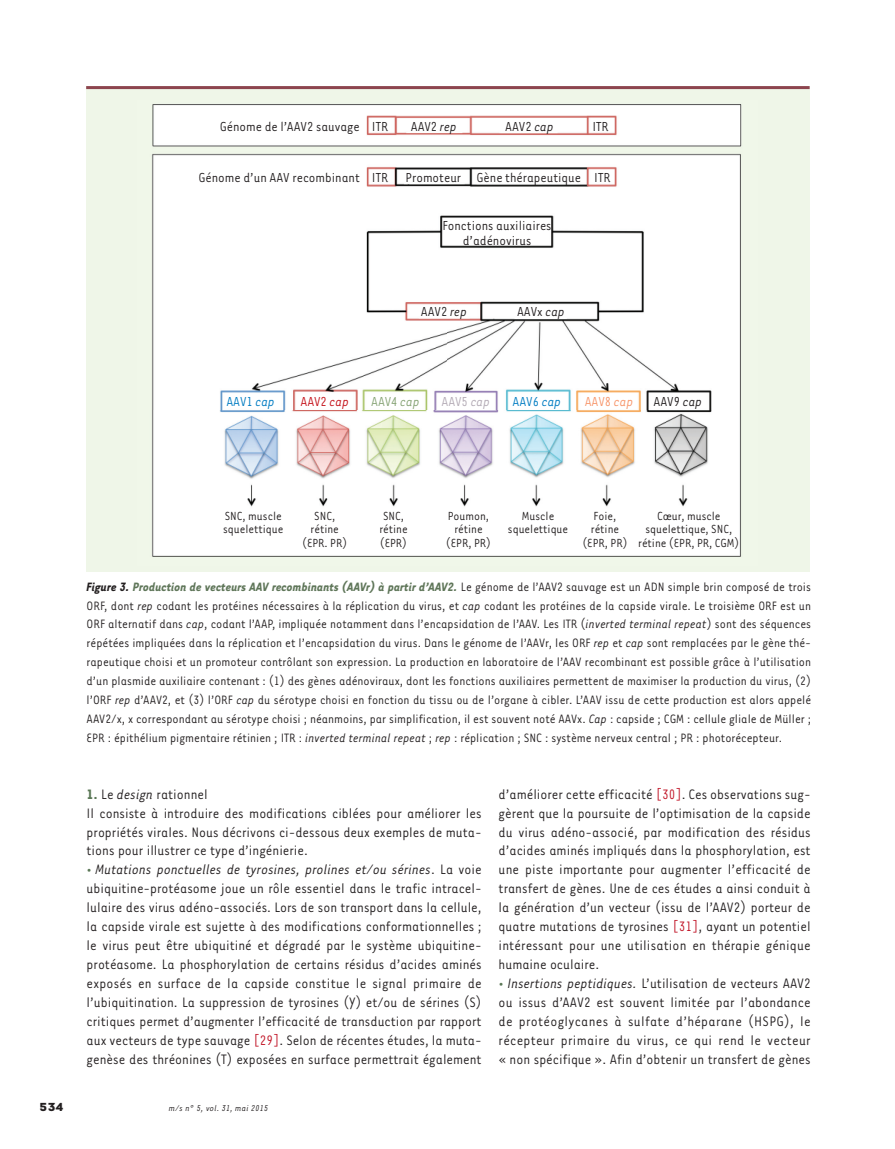
<style>
.page{position:relative;width:895px;height:1149px;background:#fff}
.page>*{position:absolute;margin:0;border:0;box-sizing:border-box;transform-origin:0 0}
.t1{font:15.75px/18.9px "Tarzana Narrow";color:#231f20;text-align:justify}
.t2{font:15px/15px "Tarzana Narrow";color:#231f20;text-align:center}
.t3{font:15px "Tarzana Narrow";color:#007cc2}
.t4{font:15px "Tarzana Narrow";color:#c4121a}
.t5{font:15px "Tarzana Narrow";color:#86a375}
.t6{font:15px "Tarzana Narrow";color:#b3aab5}
.t7{font:15px "Tarzana Narrow";color:#f7966b}
.t8{font:13.95px/18.9px "Tarzana Narrow";color:#231f20;text-align:justify}
.t9{font:13.5px/13.5px "Tarzana Narrow";color:#231f20;text-align:center}
.t10{font:700 13.5px "Tarzana Wide";color:#231f20}
.t11{font:italic 9.75px "Tarzana Narrow";letter-spacing:.025em;color:#231f20}
.s1{font-style:italic}
.s2{font-weight:700;font-style:italic}
.s3{font-weight:700;font-style:italic;color:#5f7659}
.s4{font-weight:700;color:#5a7755}
.s5{color:#5a7755}
.s6{color:#c11527}
</style>
<div class="page">
<div style="left:86px;top:86px;width:723px;height:485px;background:#eff6e8"></div>
<img style="left:152px;top:104px;width:590px;height:453px">
<hr style="left:86px;top:86px;width:723px;height:3px;background:#8d454f">
<p class="t2" style="left:220px;top:120px;width:142px">Génome de l’AAV2 sauvage</p>
<p class="t2" style="left:198px;top:172px;width:163px">Génome d’un AAV recombinant</p>
<p class="t2" style="left:410px;top:120px;width:48px">AAV2 <span class="s1">rep</span></p>
<p class="t2" style="left:592px;top:120px;width:18px">ITR</p>
<p class="t2" style="left:505px;top:120px;width:50px">AAV2 <span class="s1">cap</span></p>
<p class="t2" style="left:476px;top:172px;width:106px">Gène thérapeutique</p>
<p class="t2" style="left:442px;top:219px;width:111px">Fonctions auxiliaires d’adénovirus</p>
<p class="t2" style="left:372px;top:120px;width:18px">ITR</p>
<p class="t2" style="left:372px;top:172px;width:18px">ITR</p>
<p class="t2" style="left:594px;top:172px;width:18px">ITR</p>
<p class="t2" style="left:405px;top:172px;width:57px">Promoteur</p>
<p class="t2" style="left:421px;top:305px;width:48px">AAV2 <span class="s1">rep</span></p>
<p class="t2" style="left:517px;top:305px;width:49px">AAVx <span class="s1">cap</span></p>
<p class="t3" style="left:226px;top:396px;width:50px">AAV1 <span class="s1">cap</span></p>
<p class="t4" style="left:300px;top:396px;width:50px">AAV2 <span class="s1">cap</span></p>
<p class="t5" style="left:371px;top:396px;width:50px">AAV4 <span class="s1">cap</span></p>
<p class="t6" style="left:441px;top:396px;width:50px">AAV5 <span class="s1">cap</span></p>
<p class="t3" style="left:512px;top:396px;width:50px">AAV6 <span class="s1">cap</span></p>
<p class="t7" style="left:584px;top:396px;width:50px">AAV8 <span class="s1">cap</span></p>
<p class="t2" style="left:653px;top:395px;width:50px">AAV9 <span class="s1">cap</span></p>
<p class="t9" style="left:223px;top:510px;width:62px;text-align:left">SNC, muscle squelettique</p>
<p class="t9" style="left:302px;top:510px;width:47px">SNC, rétine (EPR. PR)</p>
<p class="t9" style="left:379px;top:510px;width:30px;text-align:left">SNC, rétine (EPR)</p>
<p class="t9" style="left:446px;top:510px;width:47px">Poumon, rétine (EPR, PR)</p>
<p class="t9" style="left:507px;top:510px;width:62px">Muscle squelettique</p>
<p class="t9" style="left:582px;top:510px;width:47px">Foie, rétine (EPR, PR)</p>
<p class="t9" style="left:638px;top:510px;width:103px">Cœur, muscle squelettique, SNC, rétine (EPR, PR, CGM)</p>
<p class="t8" style="left:87px;top:578px;width:725px"><span class="s2">Figure 3.</span> <span class="s3">Production de vecteurs AAV recombinants (AAVr) à partir d’AAV2.</span> Le génome de l’AAV2 sauvage est un ADN simple brin composé de trois ORF, dont <span class="s1">rep</span> codant les protéines nécessaires à la réplication du virus, et <span class="s1">cap</span> codant les protéines de la capside virale. Le troisième ORF est un ORF alternatif dans <span class="s1">cap</span>, codant l’AAP, impliquée notamment dans l’encapsidation de l’AAV. Les ITR (<span class="s1">inverted terminal repeat</span>) sont des séquences répétées impliquées dans la réplication et l’encapsidation du virus. Dans le génome de l’AAVr, les ORF <span class="s1">rep</span> et <span class="s1">cap</span> sont remplacées par le gène thé&shy;rapeutique choisi et un promoteur contrôlant son expression. La production en laboratoire de l’AAV recombinant est possible grâce à l’utilisation d’un plasmide auxiliaire contenant : (1) des gènes adénoviraux, dont les fonctions auxiliaires permettent de maximiser la production du virus, (2) l’ORF <span class="s1">rep</span> d’AAV2, et (3) l’ORF <span class="s1">cap</span> du sérotype choisi en fonction du tissu ou de l’organe à cibler. L’AAV issu de cette production est alors appelé AAV2/x, x correspondant au sérotype choisi ; néanmoins, par simplification, il est souvent noté AAVx. <span class="s1">Cap</span> : capside ; CGM : cellule gliale de Müller ; EPR : épithélium pigmentaire rétinien ; ITR : <span class="s1">inverted terminal repeat</span> ; <span class="s1">rep</span> : réplication ; SNC : système nerveux central ; PR : photorécepteur.</p>
<p class="t1" style="left:87px;top:785px;width:396px;text-align:left"><span class="s4">1.</span> Le <span class="s1">design</span> rationnel<br>Il consiste à introduire des modifications ciblées pour améliorer les propriétés virales. Nous décrivons ci-dessous deux exemples de muta&shy;tions pour illustrer ce type d’ingénierie.</p>
<p class="t1" style="left:87px;top:861px;width:396px"><span class="s5">•</span> <span class="s1">Mutations ponctuelles de tyrosines, prolines et/ou sérines</span>. La voie ubiquitine-protéasome joue un rôle essentiel dans le trafic intracel&shy;lulaire des virus adéno-associés. Lors de son transport dans la cellule, la capside virale est sujette à des modifications conformationnelles ; le virus peut être ubiquitiné et dégradé par le système ubiquitine&shy;protéasome. La phosphorylation de certains résidus d’acides aminés exposés en surface de la capside constitue le signal primaire de l’ubiquitination. La suppression de tyrosines (Y) et/ou de sérines (S) critiques permet d’augmenter l’efficacité de transduction par rapport aux vecteurs de type sauvage <span class="s6">[29]</span>. Selon de récentes études, la muta&shy;genèse des thréonines (T) exposées en surface permettrait également</p>
<p class="t10" style="left:39px;top:1102px;width:26px">534</p>
<p class="t11" style="left:169px;top:1104px;width:101px">m/s n° 5, vol. 31, mai 2015</p>
<p class="t1" style="left:498px;top:785px;width:313px">d’améliorer cette efficacité <span class="s6">[30]</span>. Ces observations sug&shy;gèrent que la poursuite de l’optimisation de la capside du virus adéno-associé, par modification des résidus d’acides aminés impliqués dans la phosphorylation, est une piste importante pour augmenter l’efficacité de transfert de gènes. Une de ces études a ainsi conduit à la génération d’un vecteur (issu de l’AAV2) porteur de quatre mutations de tyrosines <span class="s6">[31]</span>, ayant un potentiel intéressant pour une utilisation en thérapie génique humaine oculaire.</p>
<p class="t1" style="left:498px;top:974px;width:313px"><span class="s5">•</span> <span class="s1">Insertions peptidiques.</span> L’utilisation de vecteurs AAV2 ou issus d’AAV2 est souvent limitée par l’abondance de protéoglycanes à sulfate d’héparane (HSPG), le récepteur primaire du virus, ce qui rend le vecteur « non spécifique ». Afin d’obtenir un transfert de gènes</p>
</div>
